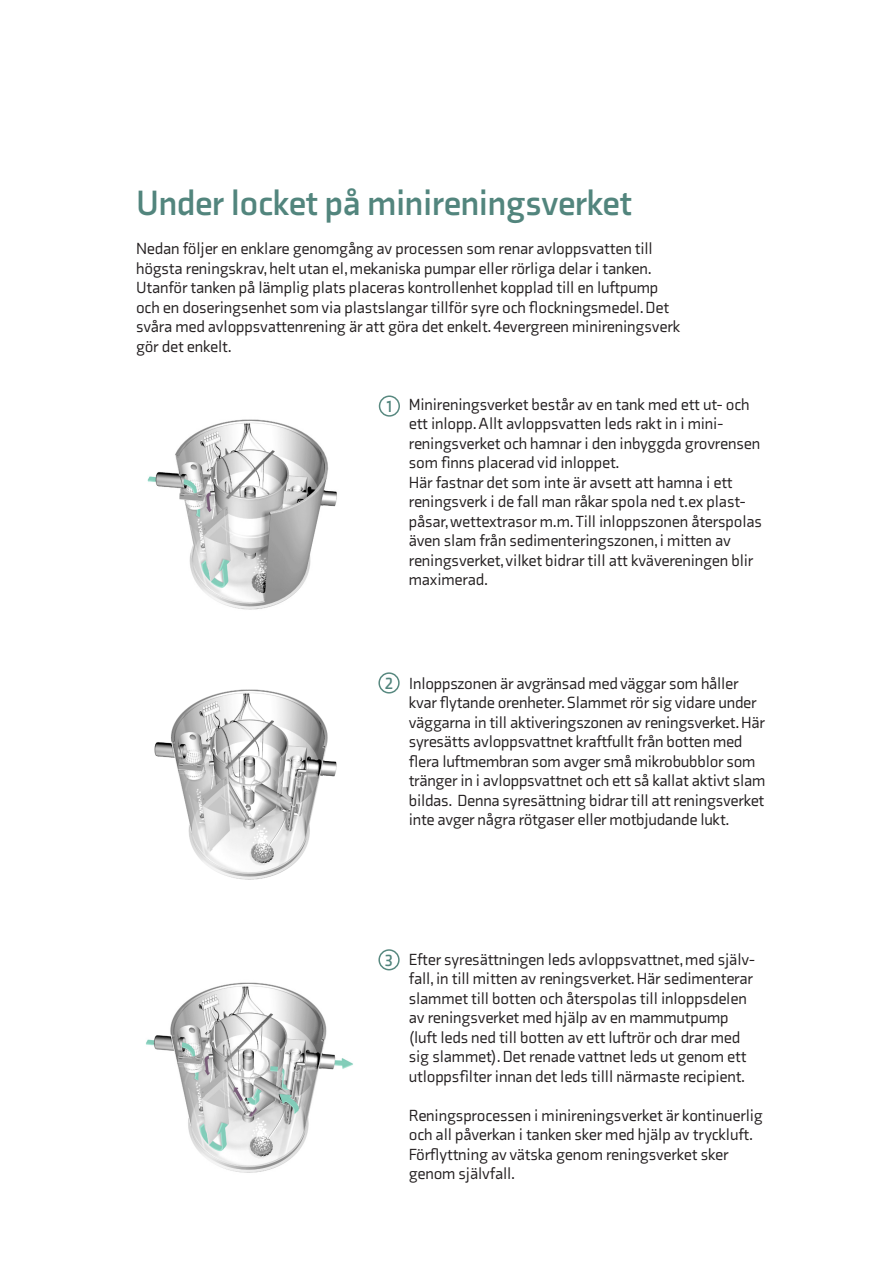
<style>
.page{position:relative;width:893px;height:1263px;background:#fff}
.page>*{position:absolute;margin:0;border:0;box-sizing:border-box;transform-origin:0 0}
.ingress{font:700 36px "Axia";letter-spacing:-.01em;color:#52857d}
.brödtext{font:16.5px/19.5px "Axia";letter-spacing:-.01em;color:#231f20}
.underrubrik{font:700 16.5px "Axia";color:#52857d}
</style>
<div class="page">
<div style="left:379px;top:395px;width:21px;height:22px;border:2px solid #588980;border-radius:50%"></div>
<div style="left:378px;top:672px;width:22px;height:21px;border:2px solid #588980;border-radius:50%"></div>
<div style="left:378px;top:949px;width:22px;height:21px;border:2px solid #588980;border-radius:50%"></div>
<img style="left:147px;top:419px;width:190px;height:191px">
<img style="left:154px;top:689px;width:183px;height:191px">
<img style="left:146px;top:982px;width:207px;height:191px">
<p class="ingress" style="left:136px;top:182px;width:497px">Under locket på minireningsverket</p>
<p class="brödtext" style="left:136px;top:239px;width:546px">Nedan följer en enklare genomgång av processen som renar avloppsvatten till högsta reningskrav, helt utan el, mekaniska pumpar eller rörliga delar i tanken.<br>Utanför tanken på lämplig plats placeras kontrollenhet kopplad till en luftpump och en doseringsenhet som via plastslangar tillför syre och flockningsmedel. Det svåra med avloppsvattenrening är att göra det enkelt. 4evergreen minireningsverk gör det enkelt.</p>
<p class="underrubrik" style="left:387px;top:396px;width:7px">1</p>
<p class="brödtext" style="left:409px;top:394px;width:353px">Minireningsverket består av en tank med ett ut- och ett inlopp. Allt avloppsvatten leds rakt in i mini&shy;reningsverket och hamnar i den inbyggda grovrensen som finns placerad vid inloppet.</p>
<p class="brödtext" style="left:409px;top:472px;width:355px">Här fastnar det som inte är avsett att hamna i ett reningsverk i de fall man råkar spola ned t.ex plast&shy;påsar, wettextrasor m.m. Till inloppszonen återspolas även slam från sedimenteringszonen, i mitten av reningsverket, vilket bidrar till att kvävereningen blir maximerad.</p>
<p class="underrubrik" style="left:385px;top:673px;width:9px">2</p>
<p class="brödtext" style="left:409px;top:673px;width:358px">Inloppszonen är avgränsad med väggar som håller kvar flytande orenheter. Slammet rör sig vidare under väggarna in till aktiveringszonen av reningsverket. Här syresätts avloppsvattnet kraftfullt från botten med flera luftmembran som avger små mikrobubblor som tränger in i avloppsvattnet och ett så kallat aktivt slam bildas. Denna syresättning bidrar till att reningsverket inte avger några rötgaser eller motbjudande lukt.</p>
<p class="underrubrik" style="left:385px;top:950px;width:9px">3</p>
<p class="brödtext" style="left:409px;top:949px;width:347px">Efter syresättningen leds avloppsvattnet, med själv&shy;fall, in till mitten av reningsverket. Här sedimenterar slammet till botten och återspolas till inloppsdelen av reningsverket med hjälp av en mammutpump (luft leds ned till botten av ett luftrör och drar med sig slammet). Det renade vattnet leds ut genom ett utloppsfilter innan det leds tilll närmaste recipient.</p>
<p class="brödtext" style="left:409px;top:1105px;width:356px">Reningsprocessen i minireningsverket är kontinuerlig och all påverkan i tanken sker med hjälp av tryckluft.<br>Förflyttning av vätska genom reningsverket sker genom självfall.</p>
</div>
